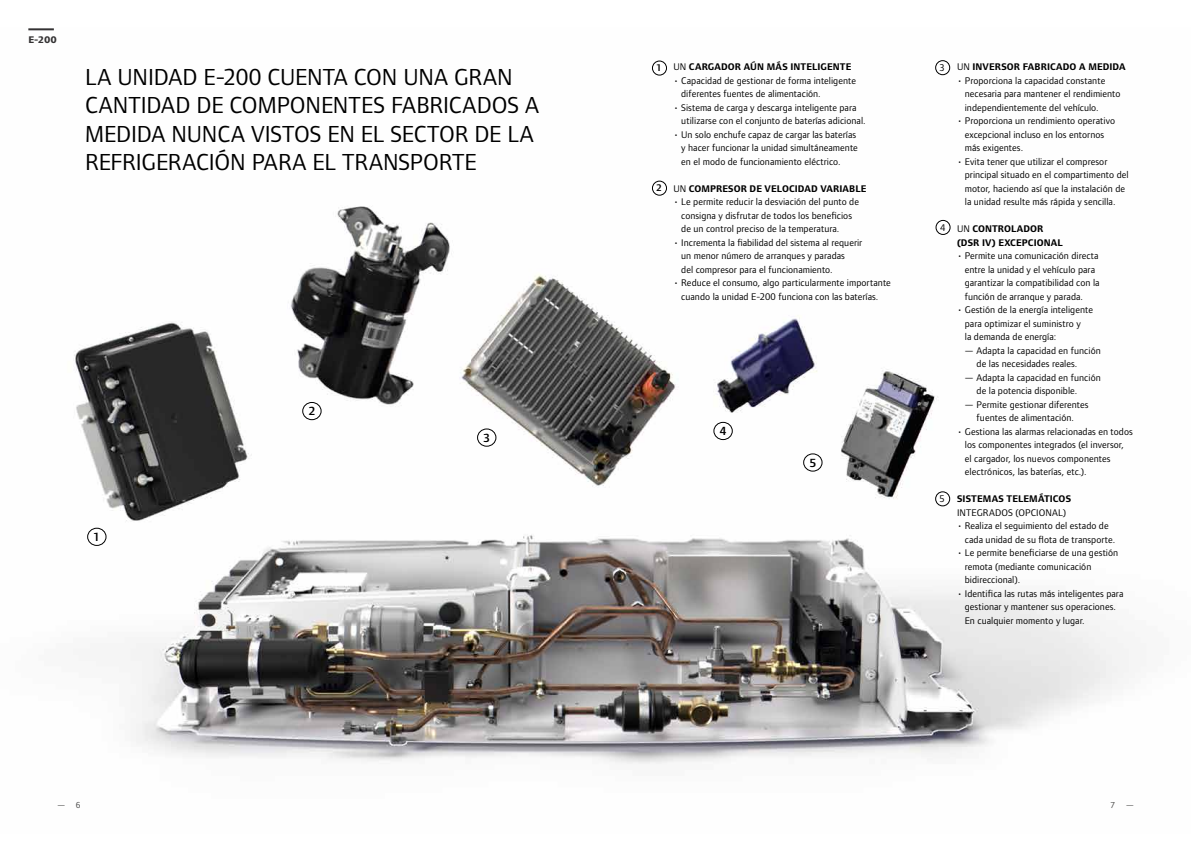
<style>
.page{position:relative;width:1191px;height:842px;background:#fff}
.page>*{position:absolute;margin:0;border:0;box-sizing:border-box;transform-origin:0 0}
.t1{font:24px/28.3px "Foundry Form Sans";letter-spacing:-.005em;color:#000}
.t2{font:600 12.3px "Foundry Form Sans";color:#000}
.t3{font:10px/13.5px "Foundry Form Sans";letter-spacing:.005em;color:#000}
.t4{font:700 10px/13.5px "Foundry Form Sans";letter-spacing:.01em;color:#000}
.t5{font:800 10px "Foundry Form Sans";color:#343233}
.t6{font:600 10px "Foundry Form Sans";color:#000}
.t7{font:9px "Foundry Form Sans";color:#4a4a49}
.s1{font-weight:400}
</style>
<div class="page">
<img style="left:28px;top:30px;width:1101px;height:734px">
<hr style="left:28px;top:28px;width:26px;height:2px;background:#343233">
<div style="left:652px;top:181px;width:14px;height:14px;background:#fff;border-radius:50%"></div>
<div style="left:652px;top:181px;width:15px;height:14px;border:1px solid #000;border-radius:50%"></div>
<div style="left:936px;top:220px;width:14px;height:14px;background:#fff;border-radius:50%"></div>
<div style="left:935px;top:220px;width:15px;height:15px;border:1px solid #000;border-radius:50%"></div>
<div style="left:935px;top:61px;width:14px;height:14px;background:#fff;border-radius:50%"></div>
<div style="left:935px;top:60px;width:15px;height:15px;border:1px solid #000;border-radius:50%"></div>
<div style="left:935px;top:492px;width:14px;height:14px;background:#fff;border-radius:50%"></div>
<div style="left:935px;top:492px;width:15px;height:14px;border:1px solid #000;border-radius:50%"></div>
<div style="left:652px;top:61px;width:14px;height:14px;background:#fff;border-radius:50%"></div>
<div style="left:652px;top:61px;width:15px;height:14px;border:1px solid #000;border-radius:50%"></div>
<div style="left:88px;top:528px;width:18px;height:17px;background:#fff;border-radius:50%"></div>
<div style="left:87px;top:528px;width:19px;height:18px;border:1px solid #000;border-radius:50%"></div>
<div style="left:303px;top:402px;width:18px;height:18px;background:#fff;border-radius:50%"></div>
<div style="left:302px;top:402px;width:19px;height:18px;border:1px solid #000;border-radius:50%"></div>
<div style="left:477px;top:429px;width:19px;height:17px;background:#fff;border-radius:50%"></div>
<div style="left:477px;top:429px;width:19px;height:17px;border:1px solid #000;border-radius:50%"></div>
<div style="left:714px;top:422px;width:18px;height:18px;background:#fff;border-radius:50%"></div>
<div style="left:713px;top:422px;width:19px;height:18px;border:1px solid #000;border-radius:50%"></div>
<div style="left:803px;top:454px;width:19px;height:17px;background:#fff;border-radius:50%"></div>
<div style="left:803px;top:454px;width:19px;height:17px;border:1px solid #000;border-radius:50%"></div>
<p class="t5" style="left:28px;top:34px;width:30px">E-200</p>
<h1 class="t1" style="left:85px;top:63px;width:455px">LA UNIDAD E-200 CUENTA CON UNA GRAN CANTIDAD DE COMPONENTES FABRICADOS A MEDIDA NUNCA VISTOS EN EL SECTOR DE LA REFRIGERACIÓN PARA EL TRANSPORTE</h1>
<p class="t2" style="left:93px;top:530px;width:9px">1</p>
<p class="t2" style="left:308px;top:404px;width:9px">2</p>
<p class="t2" style="left:483px;top:430px;width:9px">3</p>
<p class="t6" style="left:656px;top:62px;width:7px">1</p>
<p class="t6" style="left:656px;top:182px;width:7px">2</p>
<p class="t4" style="left:673px;top:60px;width:179px"><span class="s1">UN</span> CARGADOR AÚN MÁS INTELIGENTE</p>
<p class="t3" style="left:681px;top:74px;width:176px;text-indent:-8px">• Capacidad de gestionar de forma inteligente diferentes fuentes de alimentación.</p>
<p class="t3" style="left:681px;top:101px;width:186px;text-indent:-8px">• Sistema de carga y descarga inteligente para utilizarse con el conjunto de baterías adicional.</p>
<p class="t3" style="left:681px;top:128px;width:178px;text-indent:-8px">• Un solo enchufe capaz de cargar las baterías y hacer funcionar la unidad simultáneamente en el modo de funcionamiento eléctrico.</p>
<p class="t4" style="left:673px;top:182px;width:194px"><span class="s1">UN</span> COMPRESOR DE VELOCIDAD VARIABLE</p>
<p class="t3" style="left:681px;top:195px;width:179px;text-indent:-8px">• Le permite reducir la desviación del punto de consigna y disfrutar de todos los beneficios de un control preciso de la temperatura.</p>
<p class="t3" style="left:681px;top:236px;width:182px;text-indent:-8px">• Incrementa la fiabilidad del sistema al requerir un menor número de arranques y paradas<br>del compresor para el funcionamiento.</p>
<p class="t3" style="left:673px;top:276px;width:219px;text-align:center">• Reduce el consumo, algo particularmente importante cuando la unidad E-200 funciona con las baterías.</p>
<p class="t2" style="left:719px;top:424px;width:9px">4</p>
<p class="t2" style="left:809px;top:455px;width:9px">5</p>
<p class="t3" style="left:939px;top:61px;width:7px">3</p>
<p class="t3" style="left:940px;top:221px;width:7px">4</p>
<p class="t3" style="left:939px;top:492px;width:7px">5</p>
<p class="t4" style="left:957px;top:60px;width:170px"><span class="s1">UN</span> INVERSOR FABRICADO A MEDIDA</p>
<p class="t3" style="left:964px;top:74px;width:157px;text-indent:-8px">• Proporciona la capacidad constante necesaria para mantener el rendimiento independientemente del vehículo.</p>
<p class="t3" style="left:964px;top:114px;width:152px;text-indent:-8px">• Proporciona un rendimiento operativo excepcional incluso en los entornos más exigentes.</p>
<p class="t3" style="left:964px;top:155px;width:165px;text-indent:-8px">• Evita tener que utilizar el compresor principal situado en el compartimento del motor, haciendo así que la instalación de la unidad resulte más rápida y sencilla.</p>
<p class="t4" style="left:957px;top:222px;width:107px"><span class="s1">UN</span> CONTROLADOR (DSR IV) EXCEPCIONAL</p>
<p class="t3" style="left:964px;top:249px;width:136px;text-indent:-8px">• Permite una comunicación directa entre la unidad y el vehículo para garantizar la compatibilidad con la función de arranque y parada.</p>
<p class="t3" style="left:964px;top:303px;width:130px;text-indent:-8px">• Gestión de la energía inteligente para optimizar el suministro y<br>la demanda de energía:</p>
<p class="t3" style="left:976px;top:344px;width:126px;text-indent:-12px">— Adapta la capacidad en función de las necesidades reales.</p>
<p class="t3" style="left:976px;top:371px;width:126px;text-indent:-12px">— Adapta la capacidad en función de la potencia disponible.</p>
<p class="t3" style="left:964px;top:398px;width:126px;text-align:center">— Permite gestionar diferentes fuentes de alimentación.</p>
<p class="t3" style="left:964px;top:425px;width:169px;text-indent:-8px">• Gestiona las alarmas relacionadas en todos los componentes integrados (el inversor, el cargador, los nuevos componentes electrónicos, las baterías, etc.).</p>
<p class="t4" style="left:957px;top:492px;width:116px">SISTEMAS TELEMÁTICOS</p>
<p class="t3" style="left:957px;top:506px;width:110px">INTEGRADOS (OPCIONAL)</p>
<p class="t3" style="left:964px;top:519px;width:152px;text-indent:-8px">• Realiza el seguimiento del estado de cada unidad de su flota de transporte.</p>
<p class="t3" style="left:964px;top:546px;width:155px;text-indent:-8px">• Le permite beneficiarse de una gestión remota (mediante comunicación bidireccional).</p>
<p class="t3" style="left:964px;top:587px;width:160px;text-indent:-8px">• Identifica las rutas más inteligentes para gestionar y mantener sus operaciones.<br>En cualquier momento y lugar.</p>
<p class="t7" style="left:57px;top:800px;width:25px">— 6</p>
<p class="t7" style="left:1110px;top:800px;width:25px">7 —</p>
</div>
